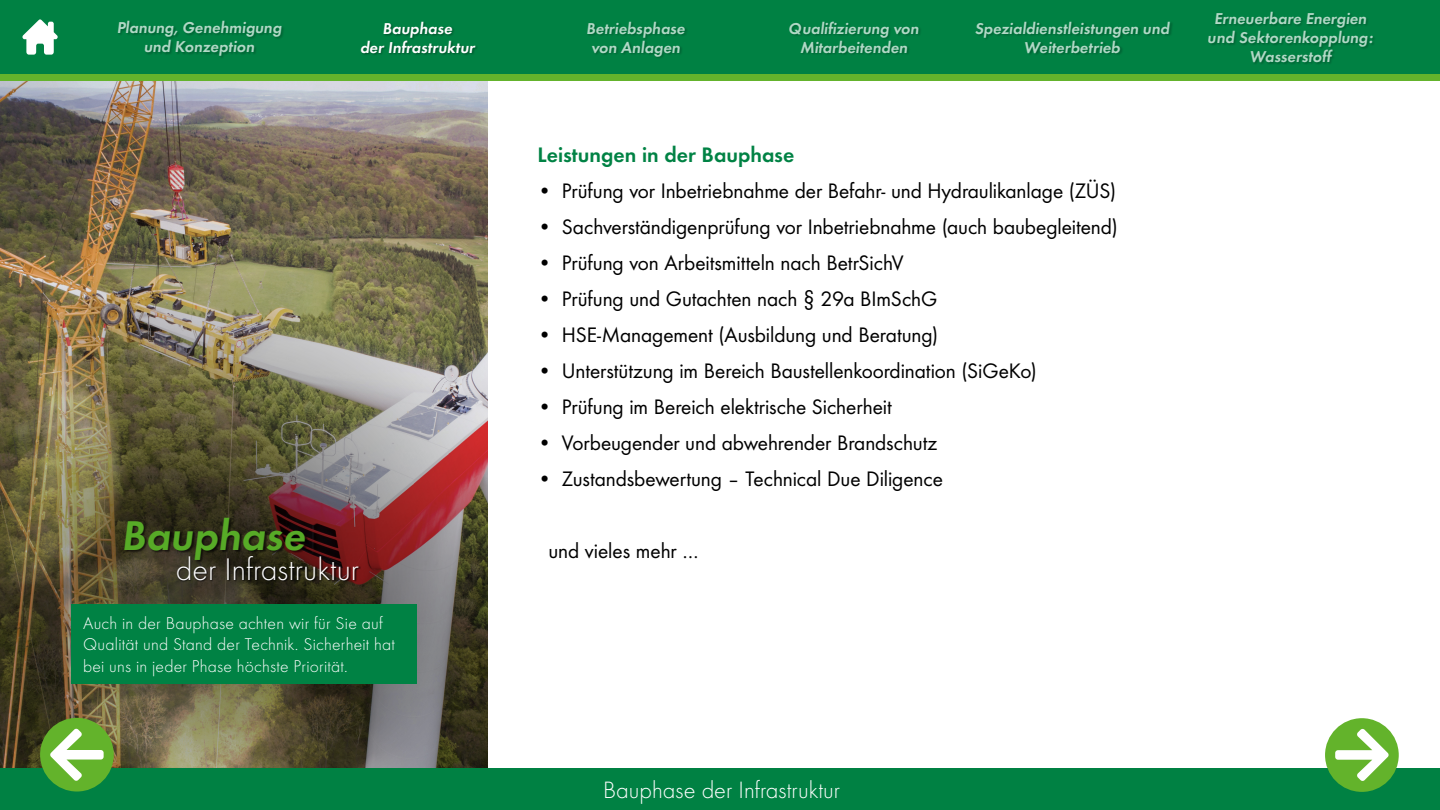
<style>
.page{position:relative;width:1440px;height:810px;background:#008143}
.page>*{position:absolute;margin:0;border:0;box-sizing:border-box;transform-origin:0 0}
.t1{font:43.12px "Futura Dem";color:#57ab27}
.t2{font:300 32.4px "Futura";color:#fff}
.t3{font:300 24.53px "Futura";color:#fff}
.t4{font:21.75px "Futura Boo";letter-spacing:-.005em;color:#000}
.t5{font:21.75px "Futura Dem";color:#008244}
.t6{font:300 17.7px/21.2px "Futura";letter-spacing:.01em;color:#fff}
.t7{font:16.35px/19px "Futura Dem";color:#fff;text-align:center}
</style>
<div class="page">
<div style="left:0;top:76px;width:1440px;height:691px;background:#fff"></div>
<img style="left:0;top:80px;width:488px;height:151px">
<div style="left:0;top:74px;width:1440px;height:6px;background:#64b32c"></div>
<div style="left:1325px;top:718px;width:74px;height:74px;background:#63b32b;border-radius:50%"></div>
<svg style="left:1335px;top:729px;width:54px;height:52px"></svg>
<div style="left:360px;top:21px;width:119px;height:35px;background:#000;opacity:.36"></div>
<div style="left:587px;top:21px;width:101px;height:39px;background:#000;opacity:.36"></div>
<div style="left:789px;top:21px;width:133px;height:35px;background:#000;opacity:.36"></div>
<div style="left:975px;top:21px;width:198px;height:35px;background:#000;opacity:.36"></div>
<div style="left:1209px;top:11px;width:167px;height:55px;background:#000;opacity:.36"></div>
<div style="left:118px;top:20px;width:167px;height:40px;background:#000;opacity:.36"></div>
<img style="left:0;top:231px;width:488px;height:536px">
<div style="left:40px;top:718px;width:74px;height:74px;background:#63b32b;border-radius:50%"></div>
<svg style="left:50px;top:728px;width:54px;height:53px"></svg>
<div style="left:71px;top:604px;width:345px;height:80px;background:#008244"></div>
<div style="left:125px;top:518px;width:183px;height:45px;background:#000;opacity:.6"></div>
<div style="left:177px;top:555px;width:184px;height:27px;background:#000;opacity:.9"></div>
<svg style="left:22px;top:19px;width:36px;height:36px"></svg>
<p class="t7" style="left:117px;top:17px;width:169px">Planung, Genehmigung und Konzeption</p>
<p class="t7" style="left:360px;top:17px;width:119px">Bauphase<br>der Infrastruktur</p>
<p class="t7" style="left:586px;top:17px;width:103px;text-align:left">Betriebsphase von Anlagen</p>
<p class="t7" style="left:789px;top:17px;width:134px">Qualifizierung von<br>Mitarbeitenden</p>
<p class="t7" style="left:975px;top:17px;width:199px">Spezialdienstleistungen und<br>Weiterbetrieb</p>
<p class="t7" style="left:1208px;top:8px;width:169px">Erneuerbare Energien und Sektorenkopplung:<br>Wasserstoff</p>
<p class="t5" style="left:537px;top:139px;width:259px">Leistungen in der Bauphase</p>
<p class="t4" style="left:537px;top:176px;width:580px">• Prüfung vor Inbetriebnahme der Befahr- und Hydraulikanlage (ZÜS)</p>
<p class="t4" style="left:537px;top:212px;width:582px">• Sachverständigenprüfung vor Inbetriebnahme (auch baubegleitend)</p>
<p class="t4" style="left:537px;top:248px;width:368px">• Prüfung von Arbeitsmitteln nach BetrSichV</p>
<p class="t4" style="left:537px;top:284px;width:401px">• Prüfung und Gutachten nach § 29a BImSchG</p>
<p class="t4" style="left:537px;top:320px;width:402px">• HSE-Management (Ausbildung und Beratung)</p>
<p class="t4" style="left:537px;top:356px;width:501px">• Unterstützung im Bereich Baustellenkoordination (SiGeKo)</p>
<p class="t4" style="left:537px;top:392px;width:356px">• Prüfung im Bereich elektrische Sicherheit</p>
<p class="t4" style="left:537px;top:428px;width:401px">• Vorbeugender und abwehrender Brandschutz</p>
<p class="t4" style="left:537px;top:464px;width:407px">• Zustandsbewertung – Technical Due Diligence</p>
<h1 class="t1" style="left:121px;top:504px;width:192px">Bauphase</h1>
<h2 class="t2" style="left:176px;top:551px;width:185px">der Infrastruktur</h2>
<p class="t6" style="left:83px;top:613px;width:313px">Auch in der Bauphase achten wir für Sie auf<br>Qualität und Stand der Technik. Sicherheit hat bei uns in jeder Phase höchste Priorität.</p>
<p class="t4" style="left:548px;top:536px;width:152px">und vieles mehr …</p>
<p class="t3" style="left:603px;top:776px;width:239px">Bauphase der Infrastruktur</p>
</div>
